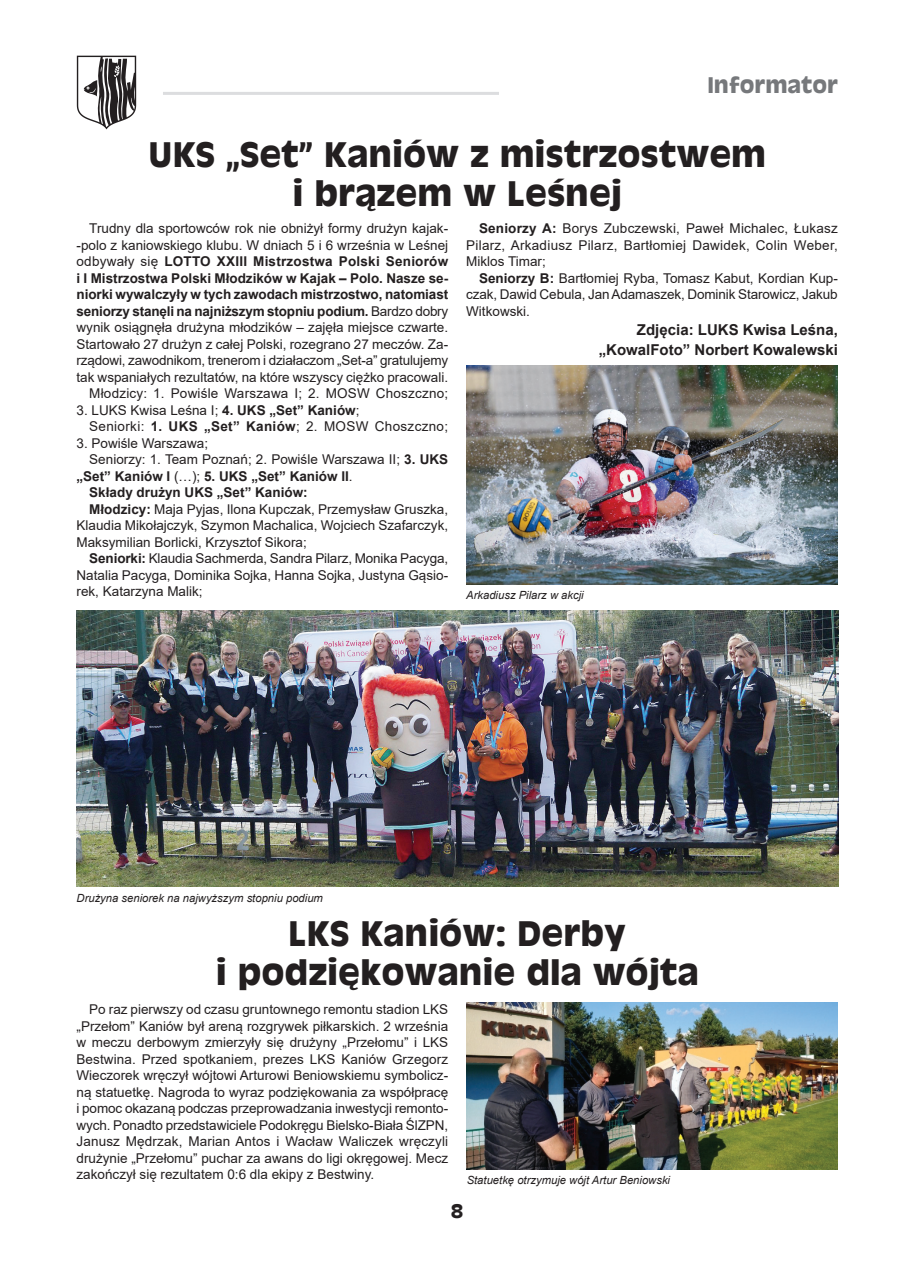
<style>
.page{position:relative;width:906px;height:1268px;background:#fff}
.page>*{position:absolute;margin:0;border:0;box-sizing:border-box;transform-origin:0 0}
.t1{font:700 33px/39.6px "Antique Olive";color:#231f20;text-align:center}
.t2{font:700 21px "Antique Olive";color:#76787b}
.t3{font:700 18px "Antique Olive";color:#231f20}
.t4{font:700 15px/19.5px "Arial";color:#231f20;text-align:right}
.t5{font:13.5px/16.5px "Arial";color:#231f20;text-align:justify}
.t6{font:13.5px/16.5px "Arial";letter-spacing:.025em;color:#231f20}
.t7{font:700 13.5px "Arial";color:#231f20}
.t8{font:italic 11.25px "Arial";color:#231f20}
.s1{font-weight:700}
.s2{font-weight:400}
</style>
<div class="page">
<hr style="left:163px;top:92px;width:336px;height:3px;background:#dcdddf">
<svg style="left:77px;top:56px;width:59px;height:73px"></svg>
<img style="left:466px;top:365px;width:372px;height:219px">
<img style="left:77px;top:610px;width:761px;height:275px">
<img style="left:466px;top:1002px;width:372px;height:166px">
<h2 class="t2" style="left:707px;top:71px;width:132px">Informator</h2>
<h1 class="t1" style="left:149px;top:134px;width:619px">UKS „Set” Kaniów z mistrzostwem i brązem w Leśnej</h1>
<p class="t5" style="left:77px;top:220px;width:373px;text-align:right">Trudny dla sportowców rok nie obniżył formy drużyn kajak--polo z kaniowskiego klubu. W dniach 5 i 6 września w Leśnej odbywały się <span class="s1">LOTTO XXIII Mistrzostwa Polski Seniorów i I Mistrzostwa Polski Młodzików w Kajak – Polo. Nasze se&shy;niorki wywalczyły w tych zawodach mistrzostwo, natomiast seniorzy stanęli na najniższym stopniu podium.</span> Bardzo dobry wynik osiągnęła drużyna młodzików – zajęła miejsce czwarte.<br>Startowało 27 drużyn z całej Polski, rozegrano 27 meczów. Za&shy;rządowi, zawodnikom, trenerom i działaczom „Set-a” gratulujemy tak wspaniałych rezultatów, na które wszyscy ciężko pracowali.<br>Młodzicy: 1. Powiśle Warszawa I; 2. MOSW Choszczno;</p>
<p class="t6" style="left:89px;top:401px;width:360px;text-indent:-13px">3. LUKS Kwisa Leśna I; <span class="s1">4. UKS „Set” Kaniów</span>;<br>Seniorki: <span class="s1">1. UKS „Set” Kaniów</span>; 2. MOSW Choszczno;</p>
<p class="t5" style="left:77px;top:434px;width:133px">3. Powiśle Warszawa;</p>
<p class="t5" style="left:89px;top:451px;width:360px">Seniorzy: 1. Team Poznań; 2. Powiśle Warszawa II; <span class="s1">3. UKS</span></p>
<p class="t7" style="left:77px;top:466px;width:278px">„Set” Kaniów I <span class="s2">(…);</span> 5. UKS „Set” Kaniów II<span class="s2">.</span></p>
<p class="t7" style="left:89px;top:483px;width:220px">Składy drużyn UKS „Set” Kaniów:</p>
<p class="t5" style="left:89px;top:500px;width:360px"><span class="s1">Młodzicy:</span> Maja Pyjas, Ilona Kupczak, Przemysław Gruszka,</p>
<p class="t5" style="left:77px;top:517px;width:373px">Klaudia Mikołajczyk, Szymon Machalica, Wojciech Szafarczyk,</p>
<p class="t5" style="left:77px;top:533px;width:232px">Maksymilian Borlicki, Krzysztof Sikora;</p>
<p class="t5" style="left:89px;top:550px;width:360px"><span class="s1">Seniorki:</span> Klaudia Sachmerda, Sandra Pilarz, Monika Pacyga,</p>
<p class="t5" style="left:77px;top:566px;width:373px">Natalia Pacyga, Dominika Sojka, Hanna Sojka, Justyna Gąsio-</p>
<p class="t5" style="left:77px;top:583px;width:128px">rek, Katarzyna Malik;</p>
<p class="t5" style="left:466px;top:220px;width:373px;text-indent:13px"><span class="s1">Seniorzy A:</span> Borys Zubczewski, Paweł Michalec, Łukasz Pilarz, Arkadiusz Pilarz, Bartłomiej Dawidek, Colin Weber, Miklos Timar;</p>
<p class="t5" style="left:466px;top:269px;width:373px;text-indent:13px"><span class="s1">Seniorzy B:</span> Bartłomiej Ryba, Tomasz Kabut, Kordian Kup&shy;czak, Dawid Cebula, Jan Adamaszek, Dominik Starowicz, Jakub Witkowski.</p>
<p class="t4" style="left:598px;top:320px;width:241px">Zdjęcia: LUKS Kwisa Leśna, „KowalFoto” Norbert Kowalewski</p>
<p class="t8" style="left:466px;top:588px;width:119px">Arkadiusz Pilarz w akcji</p>
<p class="t8" style="left:77px;top:890px;width:248px">Drużyna seniorek na najwyższym stopniu podium</p>
<h1 class="t1" style="left:216px;top:912px;width:484px">LKS Kaniów: Derby<br>i podziękowanie dla wójta</h1>
<p class="t5" style="left:77px;top:1000px;width:373px;text-indent:13px">Po raz pierwszy od czasu gruntownego remontu stadion LKS „Przełom” Kaniów był areną rozgrywek piłkarskich. 2 września w meczu derbowym zmierzyły się drużyny „Przełomu” i LKS Bestwina. Przed spotkaniem, prezes LKS Kaniów Grzegorz Wieczorek wręczył wójtowi Arturowi Beniowskiemu symbolicz&shy;ną statuetkę. Nagroda to wyraz podziękowania za współpracę i pomoc okazaną podczas przeprowadzania inwestycji remonto&shy;wych. Ponadto przedstawiciele Podokręgu Bielsko-Biała ŚlZPN, Janusz Mędrzak, Marian Antos i Wacław Waliczek wręczyli drużynie „Przełomu” puchar za awans do ligi okręgowej. Mecz zakończył się rezultatem 0:6 dla ekipy z Bestwiny.</p>
<p class="t8" style="left:467px;top:1172px;width:205px">Statuetkę otrzymuje wójt Artur Beniowski</p>
<h3 class="t3" style="left:451px;top:1199px;width:13px">8</h3>
</div>
